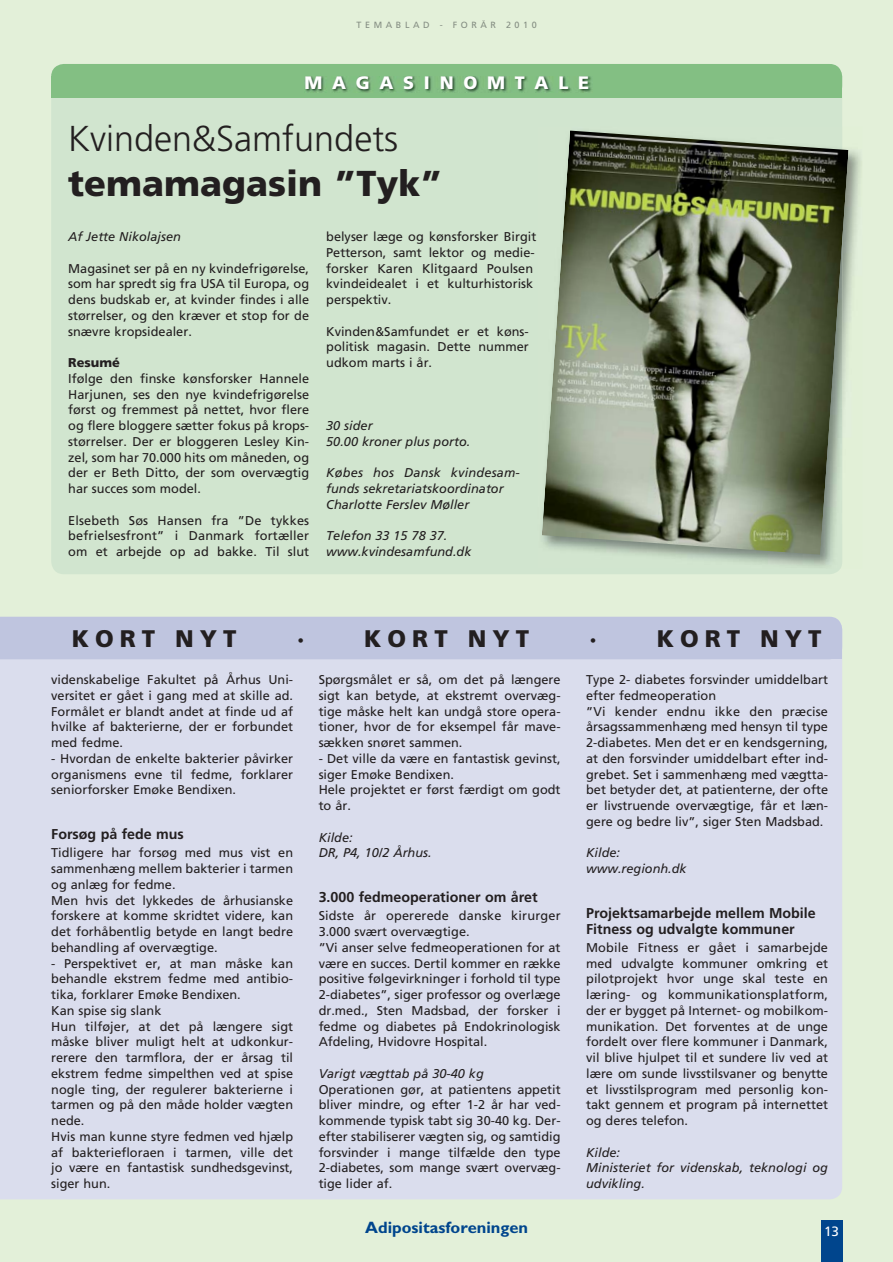
<style>
.page{position:relative;width:893px;height:1262px;background:#e3f0d9}
.page>*{position:absolute;margin:0;border:0;box-sizing:border-box;transform-origin:0 0}
.t1{font:300 36px "Frutiger";color:#231f20}
.t2{font:900 36px "Frutiger";color:#231f20}
.t3{font:900 24px "Frutiger";letter-spacing:.25em;color:#231f20}
.t4{font:900 18px "Frutiger";letter-spacing:.54em;color:#fff}
.t5{font:700 16.5px "Gill Sans";color:#00458d}
.t6{font:700 14.25px/15.8px "Frutiger";color:#231f20}
.t7{font:13.5px "Frutiger";color:#fff}
.t8{font:12.75px/15.8px "Frutiger";color:#231f20;text-align:justify}
.t9{font:italic 12.75px/15.8px "Frutiger";color:#231f20}
.t10{font:900 12.75px "Frutiger";color:#231f20}
.t11{font:9px "Frutiger";letter-spacing:.4em;color:#848d82}
</style>
<div class="page">
<div style="left:51px;top:64px;width:791px;height:510px;background:#d1e5cf;border-radius:13px"></div>
<div style="left:821px;top:1221px;width:21px;height:41px;background:#00458d"></div>
<div style="left:51px;top:64px;width:791px;height:34px;background:#83bf83;border-radius:13px"></div>
<div style="left:51px;top:77px;width:791px;height:21px;background:#83bf83"></div>
<div style="left:0;top:659px;width:842px;height:540px;background:#dadded"></div>
<div style="left:0;top:617px;width:842px;height:20px;background:#bfc5df"></div>
<div style="left:0;top:637px;width:842px;height:22px;background:#bfc5df"></div>
<img style="left:305px;top:76px;width:287px;height:16px">
<img style="left:848px;top:150px;width:13px;height:184px">
<img style="left:570px;top:130px;width:272px;height:438px">
<img style="left:542px;top:131px;width:306px;height:424px">
<p class="t11" style="left:357px;top:22px;width:182px">TEMABLAD - FORÅR 2010</p>
<h3 class="t4" style="left:304px;top:75px;width:286px">MAGASINOMTALE</h3>
<h1 class="t1" style="left:68px;top:123px;width:332px">Kvinden&amp;Samfundets</h1>
<h1 class="t2" style="left:68px;top:168px;width:376px">temamagasin ”Tyk”</h1>
<p class="t9" style="left:68px;top:230px;width:114px">Af Jette Nikolajsen</p>
<p class="t8" style="left:68px;top:261px;width:242px">Magasinet ser på en ny kvindefrigørelse, som har spredt sig fra USA til Europa, og dens budskab er, at kvinder findes i alle størrelser, og den kræver et stop for de snævre kropsidealer.</p>
<p class="t10" style="left:68px;top:358px;width:53px">Resumé</p>
<p class="t8" style="left:68px;top:372px;width:242px">Ifølge den finske kønsforsker Hannele Harjunen, ses den nye kvindefrigørelse først og fremmest på nettet, hvor flere og flere bloggere sætter fokus på krops&shy;størrelser. Der er bloggeren Lesley Kin&shy;zel, som har 70.000 hits om måneden, og der er Beth Ditto, der som overvægtig har succes som model.</p>
<p class="t8" style="left:68px;top:513px;width:242px">Elsebeth Søs Hansen fra ”De tykkes befrielsesfront” i Danmark fortæller om et arbejde op ad bakke. Til slut</p>
<p class="t8" style="left:326px;top:230px;width:212px;text-align:left">belyser læge og kønsforsker Birgit<br>Petterson, samt lektor og medie&shy;forsker Karen Klitgaard Poulsen kvindeidealet i et kulturhistorisk perspektiv.</p>
<p class="t8" style="left:326px;top:324px;width:204px">Kvinden&amp;Samfundet er et køns&shy;politisk magasin. Dette nummer udkom marts i år.</p>
<p class="t9" style="left:326px;top:419px;width:146px">30 sider<br>50.00 kroner plus porto.</p>
<p class="t9" style="left:326px;top:466px;width:195px">Købes hos Dansk kvindesam&shy;funds sekretariatskoordinator<br>Charlotte Ferslev Møller</p>
<p class="t9" style="left:326px;top:529px;width:147px">Telefon 33 15 78 37. www.kvindesamfund.dk</p>
<h2 class="t3" style="left:72px;top:629px;width:166px">KORT NYT</h2>
<h2 class="t3" style="left:297px;top:629px;width:9px">·</h2>
<h2 class="t3" style="left:364px;top:629px;width:166px">KORT NYT</h2>
<h2 class="t3" style="left:589px;top:629px;width:9px">·</h2>
<h2 class="t3" style="left:657px;top:629px;width:166px">KORT NYT</h2>
<p class="t8" style="left:51px;top:673px;width:243px">videnskabelige Fakultet på Århus Uni&shy;versitet er gået i gang med at skille ad.<br>Formålet er blandt andet at finde ud af hvilke af bakterierne, der er forbundet med fedme.</p>
<p class="t8" style="left:51px;top:751px;width:243px">- Hvordan de enkelte bakterier påvirker organismens evne til fedme, forklarer seniorforsker Emøke Bendixen.</p>
<p class="t6" style="left:51px;top:828px;width:134px">Forsøg på fede mus</p>
<p class="t8" style="left:51px;top:846px;width:243px;text-align:left">Tidligere har forsøg med mus vist en sammenhæng mellem bakterier i tarmen og anlæg for fedme.<br>Men hvis det lykkedes de århusianske forskere at komme skridtet videre, kan det forhåbentlig betyde en langt bedre behandling af overvægtige.</p>
<p class="t8" style="left:51px;top:956px;width:243px;text-align:left">- Perspektivet er, at man måske kan behandle ekstrem fedme med antibio&shy;tika, forklarer Emøke Bendixen.<br>Kan spise sig slank<br>Hun tilføjer, at det på længere sigt måske bliver muligt helt at udkonkur&shy;rerere den tarmflora, der er årsag til ekstrem fedme simpelthen ved at spise nogle ting, der regulerer bakterierne i tarmen og på den måde holder vægten nede.<br>Hvis man kunne styre fedmen ved hjælp af bakteriefloraen i tarmen, ville det jo være en fantastisk sundhedsgevinst, siger hun.</p>
<p class="t8" style="left:319px;top:673px;width:243px">Spørgsmålet er så, om det på længere sigt kan betyde, at ekstremt overvæg&shy;tige måske helt kan undgå store opera&shy;tioner, hvor de for eksempel får mave&shy;sækken snøret sammen.</p>
<p class="t8" style="left:319px;top:751px;width:243px;text-align:left">- Det ville da være en fantastisk gevinst, siger Emøke Bendixen.<br>Hele projektet er først færdigt om godt to år.</p>
<p class="t9" style="left:319px;top:830px;width:115px">Kilde:<br>DR, P4, 10/2 Århus.</p>
<p class="t6" style="left:319px;top:891px;width:220px">3.000 fedmeoperationer om året</p>
<p class="t8" style="left:319px;top:909px;width:243px;text-align:left">Sidste år opererede danske kirurger 3.000 svært overvægtige.<br>”Vi anser selve fedmeoperationen for at være en succes. Dertil kommer en række positive følgevirkninger i forhold til type 2-diabetes”, siger professor og overlæge dr.med., Sten Madsbad, der forsker i fedme og diabetes på Endokrinologisk Afdeling, Hvidovre Hospital.</p>
<p class="t9" style="left:319px;top:1066px;width:167px">Varigt vægttab på 30-40 kg</p>
<p class="t8" style="left:319px;top:1082px;width:243px">Operationen gør, at patientens appetit bliver mindre, og efter 1-2 år har ved&shy;kommende typisk tabt sig 30-40 kg. Der&shy;efter stabiliserer vægten sig, og samtidig forsvinder i mange tilfælde den type 2-diabetes, som mange svært overvæg&shy;tige lider af.</p>
<p class="t8" style="left:586px;top:673px;width:243px;text-align:left">Type 2- diabetes forsvinder umiddelbart efter fedmeoperation<br>”Vi kender endnu ikke den præcise årsagssammenhæng med hensyn til type 2-diabetes. Men det er en kendsgerning, at den forsvinder umiddelbart efter ind&shy;grebet. Set i sammenhæng med vægtta&shy;bet betyder det, at patienterne, der ofte er livstruende overvægtige, får et læn&shy;gere og bedre liv”, siger Sten Madsbad.</p>
<p class="t9" style="left:586px;top:846px;width:102px">Kilde: www.regionh.dk</p>
<p class="t6" style="left:586px;top:906px;width:231px">Projektsamarbejde mellem Mobile<br>Fitness og udvalgte kommuner</p>
<p class="t8" style="left:586px;top:940px;width:243px">Mobile Fitness er gået i samarbejde med udvalgte kommuner omkring et pilotprojekt hvor unge skal teste en læring- og kommunikationsplatform, der er bygget på Internet- og mobilkom&shy;munikation. Det forventes at de unge fordelt over flere kommuner i Danmark, vil blive hjulpet til et sundere liv ved at lære om sunde livsstilsvaner og benytte et livsstilsprogram med personlig kon&shy;takt gennem et program på internettet og deres telefon.</p>
<p class="t9" style="left:586px;top:1145px;width:243px">Kilde:<br>Ministeriet for videnskab, teknologi og udvikling.</p>
<p class="t5" style="left:365px;top:1222px;width:165px">Adipositasforeningen</p>
<p class="t7" style="left:824px;top:1225px;width:17px">13</p>
</div>
